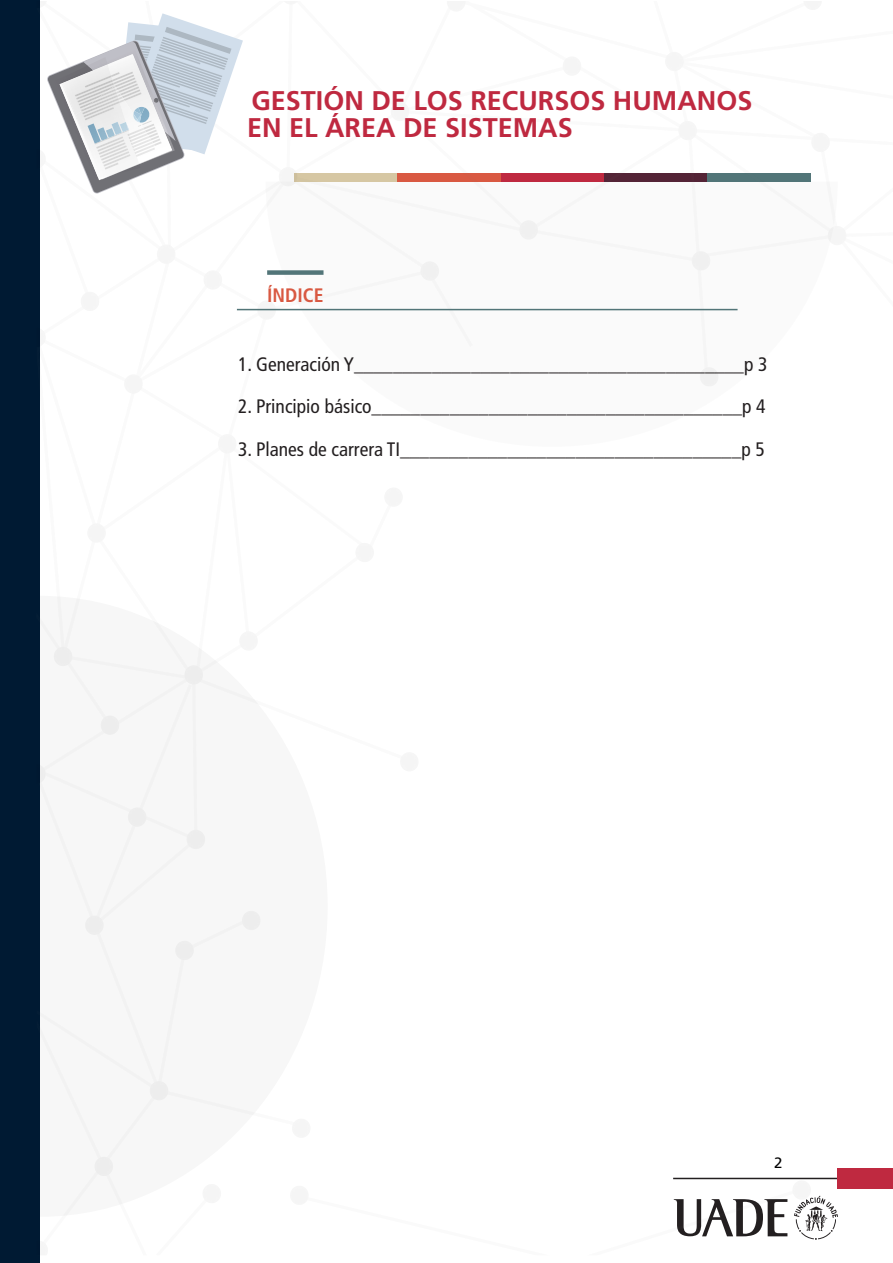
<style>
.page{position:relative;width:893px;height:1263px;background:#fff}
.page>*{position:absolute;margin:0;border:0;box-sizing:border-box;transform-origin:0 0}
.t1{font:700 27px/27px "Frutiger LT Std";color:#bf2940}
.Indice_Texto_-_Nivel{font:condensed 19.5px "Frutiger LT Std";color:#231f20}
.Titulo_Sección{font:700 condensed 19.5px "Frutiger LT Std";color:#d95942}
.t2{font:15px "Frutiger LT Std";color:#000}
</style>
<div class="page">
<div style="left:838px;top:1168px;width:55px;height:21px;background:#bf2940"></div>
<img style="left:0;top:1px;width:838px;height:1262px">
<svg style="left:47px;top:13px;width:196px;height:181px"></svg>
<div style="left:267px;top:270px;width:56px;height:5px;background:#527578"></div>
<hr style="left:237px;top:309px;width:501px;height:1px;background:#527578">
<h1 class="t1" style="left:247px;top:87px;width:507px">GESTIÓN DE LOS RECURSOS HUMANOS<br>EN EL ÁREA DE SISTEMAS</h1>
<p class="Titulo_Sección" style="left:267px;top:284px;width:58px">ÍNDICE</p>
<p class="Indice_Texto_-_Nivel" style="left:238px;top:353px;width:531px">1. Generación Y________________________________________p 3</p>
<p class="Indice_Texto_-_Nivel" style="left:238px;top:395px;width:529px">2. Principio básico______________________________________p 4</p>
<p class="Indice_Texto_-_Nivel" style="left:238px;top:437px;width:528px">3. Planes de carrera TI___________________________________p 5</p>
<p class="t2" style="left:774px;top:1154px;width:10px">2</p>
</div>
